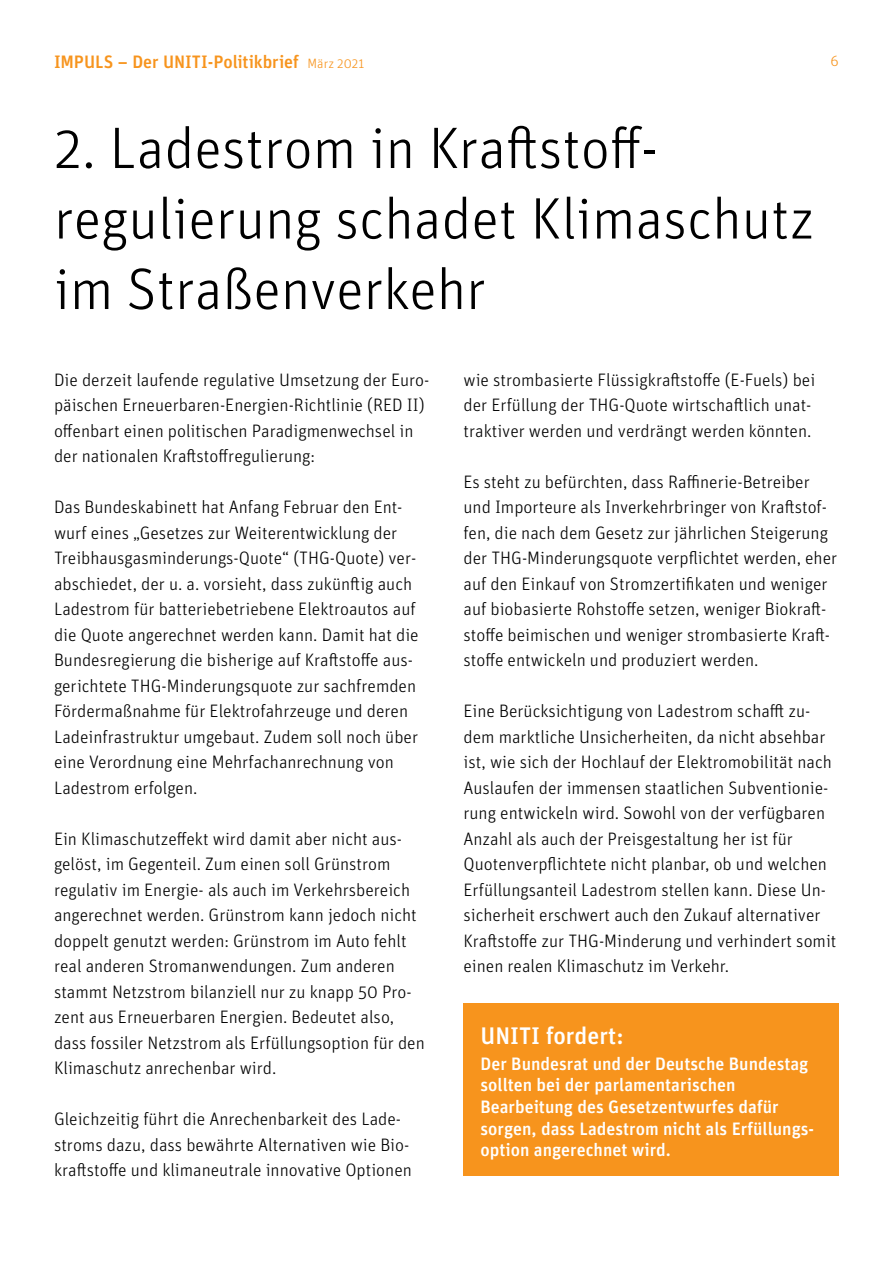
<style>
.page{position:relative;width:893px;height:1263px;background:#fff}
.page>*{position:absolute;margin:0;border:0;box-sizing:border-box;transform-origin:0 0}
.t1{font:300 58.5px/70.5px "Unit OT";color:#000}
.t2{font:500 24px "Unit OT";color:#fff}
.t3{font:300 18px/25.5px "Unit OT";color:#000}
.t4{font:500 18px/21.6px "Unit OT";color:#fff}
.t5{font:500 18px "Unit OT";letter-spacing:-.005em;color:#f7941d}
.t6{font:300 15px "Unit OT";color:#f7941d}
.s1{font-weight:300;font-size:13.5px}
</style>
<div class="page">
<div style="left:463px;top:1004px;width:376px;height:172px;background:#f7941d"></div>
<p class="t5" style="left:54px;top:50px;width:312px">IMPULS – Der UNITI-Politikbrief <span class="s1">März 2021</span></p>
<p class="t6" style="left:831px;top:52px;width:10px">6</p>
<h1 class="t1" style="left:54px;top:113px;width:762px">2. Ladestrom in Kraftstoff&shy;regulierung schadet Klimaschutz im Straßenverkehr</h1>
<p class="t3" style="left:54px;top:367px;width:377px">Die derzeit laufende regulative Umsetzung der Euro&shy;päischen Erneuerbaren-Energien-Richtlinie (RED II) offenbart einen politischen Paradigmenwechsel in der nationalen Kraftstoffregulierung:</p>
<p class="t3" style="left:54px;top:494px;width:366px">Das Bundeskabinett hat Anfang Februar den Ent&shy;wurf eines „Gesetzes zur Weiterentwicklung der Treibhausgasminderungs-Quote“ (THG-Quote) ver&shy;abschiedet, der u. a. vorsieht, dass zukünftig auch Ladestrom für batteriebetriebene Elektroautos auf die Quote angerechnet werden kann. Damit hat die Bundesregierung die bisherige auf Kraftstoffe aus&shy;gerichtete THG-Minderungsquote zur sachfremden Fördermaßnahme für Elektrofahrzeuge und deren Ladeinfrastruktur umgebaut. Zudem soll noch über eine Verordnung eine Mehrfachanrechnung von Ladestrom erfolgen.</p>
<p class="t3" style="left:54px;top:826px;width:372px">Ein Klimaschutzeffekt wird damit aber nicht aus&shy;gelöst, im Gegenteil. Zum einen soll Grünstrom regulativ im Energie- als auch im Verkehrsbereich angerechnet werden. Grünstrom kann jedoch nicht doppelt genutzt werden: Grünstrom im Auto fehlt real anderen Stromanwendungen. Zum anderen stammt Netzstrom bilanziell nur zu knapp 50 Pro&shy;zent aus Erneuerbaren Energien. Bedeutet also, dass fossiler Netzstrom als Erfüllungsoption für den Klimaschutz anrechenbar wird.</p>
<p class="t3" style="left:54px;top:1106px;width:359px">Gleichzeitig führt die Anrechenbarkeit des Lade&shy;stroms dazu, dass bewährte Alternativen wie Bio&shy;kraftstoffe und klimaneutrale innovative Optionen</p>
<p class="t3" style="left:463px;top:367px;width:353px">wie strombasierte Flüssigkraftstoffe (E-Fuels) bei der Erfüllung der THG-Quote wirtschaftlich unat&shy;traktiver werden und verdrängt werden könnten.</p>
<p class="t3" style="left:463px;top:469px;width:375px">Es steht zu befürchten, dass Raffinerie-Betreiber und Importeure als Inverkehrbringer von Kraftstof&shy;fen, die nach dem Gesetz zur jährlichen Steigerung der THG-Minderungsquote verpflichtet werden, eher auf den Einkauf von Stromzertifikaten und weniger auf biobasierte Rohstoffe setzen, weniger Biokraft&shy;stoffe beimischen und weniger strombasierte Kraft&shy;stoffe entwickeln und produziert werden.</p>
<p class="t3" style="left:463px;top:698px;width:374px">Eine Berücksichtigung von Ladestrom schafft zu&shy;dem marktliche Unsicherheiten, da nicht absehbar ist, wie sich der Hochlauf der Elektromobilität nach Auslaufen der immensen staatlichen Subventionie&shy;rung entwickeln wird. Sowohl von der verfügbaren Anzahl als auch der Preisgestaltung her ist für Quotenverpflichtete nicht planbar, ob und welchen Erfüllungsanteil Ladestrom stellen kann. Diese Un&shy;sicherheit erschwert auch den Zukauf alternativer Kraftstoffe zur THG-Minderung und verhindert somit einen realen Klimaschutz im Verkehr.</p>
<h2 class="t2" style="left:480px;top:1020px;width:145px">UNITI fordert:</h2>
<p class="t4" style="left:480px;top:1052px;width:335px">Der Bundesrat und der Deutsche Bundestag sollten bei der parlamentarischen Bearbeitung des Gesetzentwurfes dafür sorgen, dass Ladestrom nicht als Erfüllungs&shy;option angerechnet wird.</p>
</div>
